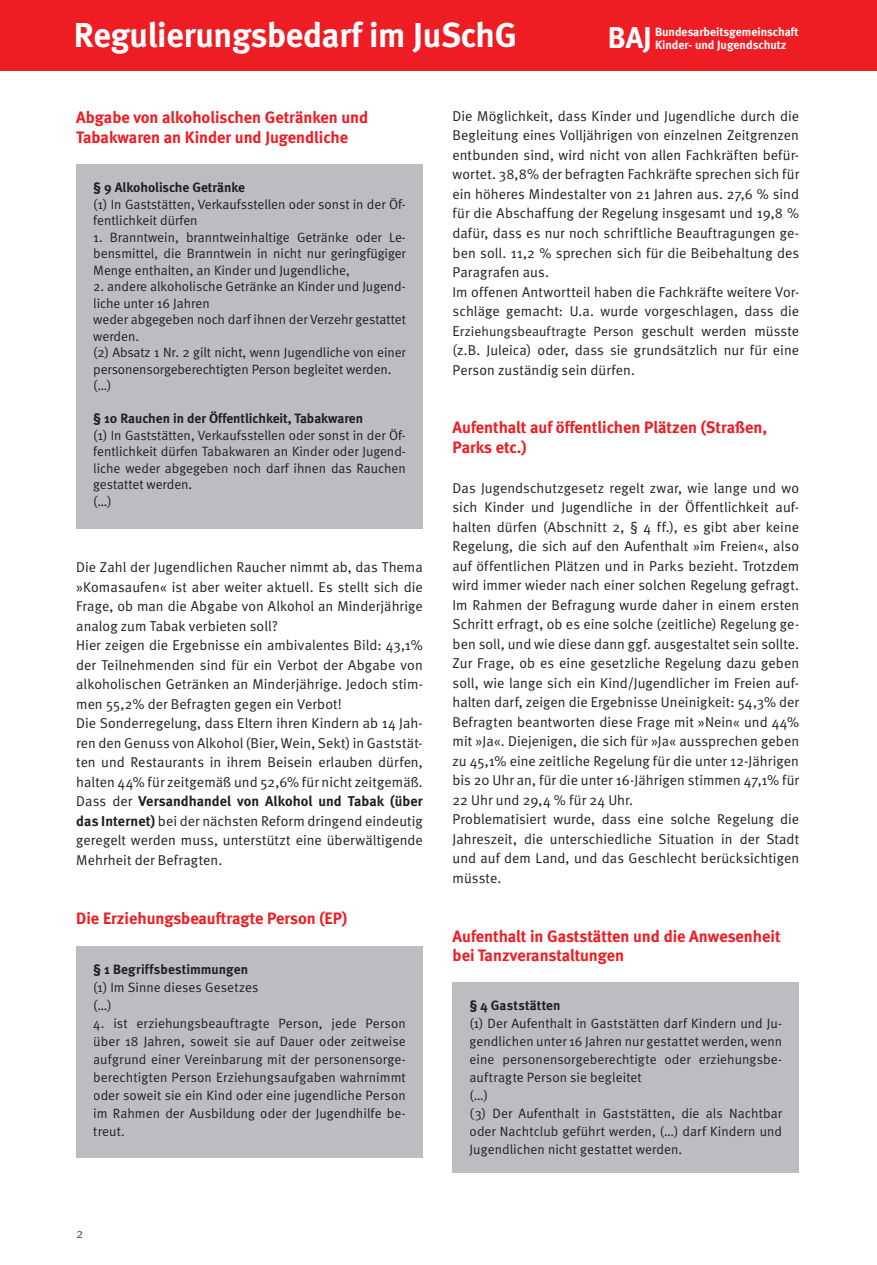
<style>
.page{position:relative;width:877px;height:1265px;background:#fff}
.page>*{position:absolute;margin:0;border:0;box-sizing:border-box;transform-origin:0 0}
.t1{font:700 34.5px "Meta";letter-spacing:-.005em;color:#fff}
.t2{font:700 30px "Meta";color:#fff}
.t3{font:700 16.5px/19.8px "Meta";color:#ee1d23}
.t4{font:14.25px/19.5px "Meta Normal";color:#231f20}
.t5{font:13.5px/18px "Meta Normal";color:#231f20}
.t6{font:13.5px "Meta Normal";color:#57585a}
.t7{font:700 12px/12.8px "Meta";color:#fff}
.s1{font-family:"Meta";font-weight:700}
.s2{font-size:14.25px}
</style>
<div class="page">
<div style="left:0;top:0;width:877px;height:71px;background:#ee1d23"></div>
<div style="left:76px;top:164px;width:347px;height:364px;background:#bcbdc0"></div>
<div style="left:76px;top:945px;width:347px;height:212px;background:#bcbdc0"></div>
<div style="left:453px;top:982px;width:346px;height:190px;background:#bcbdc0"></div>
<p class="t1" style="left:74px;top:21px;width:445px">Regulierungsbedarf im JuSchG</p>
<p class="t2" style="left:608px;top:26px;width:45px">BAJ</p>
<p class="t7" style="left:655px;top:26px;width:145px">Bundesarbeitsgemeinschaft<br>Kinder- und Jugendschutz</p>
<p class="t3" style="left:76px;top:108px;width:294px">Abgabe von alkoholischen Getränken und<br>Tabakwaren an Kinder und Jugendliche</p>
<p class="t5" style="left:93px;top:180px;width:314px;line-height:16.5px"><span class="s1">§ 9 Alkoholische Getränke<br></span>(1) In Gaststätten, Verkaufsstellen oder sonst in der Öf&shy;fentlichkeit dürfen</p>
<p class="t5" style="left:93px;top:230px;width:314px;line-height:16.5px;text-align:justify">1. Branntwein, branntweinhaltige Getränke oder Le&shy;bensmittel, die Branntwein in nicht nur geringfügiger Menge enthalten, an Kinder und Jugendliche,</p>
<p class="t5" style="left:93px;top:279px;width:314px;line-height:16.5px">2. andere alkoholische Getränke an Kinder und Jugend&shy;liche unter 16 Jahren<br>weder abgegeben noch darf ihnen der Verzehr gestattet werden.<br>(2) Absatz 1 Nr. 2 gilt nicht, wenn Jugendliche von einer personensorgeberechtigten Person begleitet werden. (…)</p>
<p class="t5" style="left:93px;top:411px;width:314px;line-height:16.5px"><span class="s1">§ 10 Rauchen in der Öffentlichkeit, Tabakwaren<br></span>(1) In Gaststätten, Verkaufsstellen oder sonst in der Öf&shy;fentlichkeit dürfen Tabakwaren an Kinder oder Jugend&shy;liche weder abgegeben noch darf ihnen das Rauchen gestattet werden.<br>(…)</p>
<p class="t4" style="left:76px;top:558px;width:348px">Die Zahl der Jugendlichen Raucher nimmt ab, das Thema »Komasaufen« ist aber weiter aktuell. Es stellt sich die Frage, ob man die Abgabe von Alkohol an Minderjährige analog zum Tabak verbieten soll?<br>Hier zeigen die Ergebnisse ein ambivalentes Bild: 43,1% der Teilnehmenden sind für ein Verbot der Abgabe von alkoholischen Getränken an Minderjährige. Jedoch stim&shy;men 55,2% der Befragten gegen ein Verbot!<br>Die Sonderregelung, dass Eltern ihren Kindern ab 14 Jah&shy;ren den Genuss von Alkohol (Bier, Wein, Sekt) in Gaststät&shy;ten und Restaurants in ihrem Beisein erlauben dürfen, halten 44% für zeitgemäß und 52,6% für nicht zeitgemäß.<br>Dass der <span class="s1">Versandhandel von Alkohol und Tabak (über das Internet)</span> bei der nächsten Reform dringend eindeutig geregelt werden muss, unterstützt eine überwältigende Mehrheit der Befragten.</p>
<p class="t3" style="left:76px;top:909px;width:272px">Die Erziehungsbeauftragte Person (EP)</p>
<p class="t5" style="left:93px;top:960px;width:167px"><span class="s1">§ 1 Begriffsbestimmungen </span>(1) Im Sinne dieses Gesetzes (…)</p>
<p class="t5" style="left:93px;top:1014px;width:314px;text-align:justify">4. ist erziehungsbeauftragte Person, jede Person über 18 Jahren, soweit sie auf Dauer oder zeitweise aufgrund einer Vereinbarung mit der personensorge&shy;berechtigten Person Erziehungsaufgaben wahrnimmt oder soweit sie ein Kind oder eine jugendliche Person im Rahmen der Ausbildung oder der Jugendhilfe be&shy;treut.</p>
<p class="t4" style="left:453px;top:107px;width:348px">Die Möglichkeit, dass Kinder und Jugendliche durch die Begleitung eines Volljährigen von einzelnen Zeitgrenzen entbunden sind, wird nicht von allen Fachkräften befür&shy;wortet. 38,8% der befragten Fachkräfte sprechen sich für ein höheres Mindestalter von 21 Jahren aus. 27,6 % sind für die Abschaffung der Regelung insgesamt und 19,8 % dafür, dass es nur noch schriftliche Beauftragungen ge&shy;ben soll. 11,2 % sprechen sich für die Beibehaltung des Paragrafen aus.<br>Im offenen Antwortteil haben die Fachkräfte weitere Vor&shy;schläge gemacht: U.a. wurde vorgeschlagen, dass die</p>
<p class="t5" style="left:453px;top:323px;width:348px"><span class="s2">E</span>rziehungsbeauftragte Person <span class="s2">geschult werden müsste</span></p>
<p class="t4" style="left:453px;top:341px;width:348px">(z.B. Juleica) oder, dass sie grundsätzlich nur für eine<br>Person zuständig sein dürfen.</p>
<p class="t3" style="left:453px;top:419px;width:316px">Aufenthalt auf öffentlichen Plätzen (Straßen,<br>Parks etc.)</p>
<p class="t4" style="left:453px;top:479px;width:348px">Das Jugendschutzgesetz regelt zwar, wie lange und wo sich Kinder und Jugendliche in der Öffentlichkeit auf&shy;halten dürfen (Abschnitt 2, § 4 ff.), es gibt aber keine Regelung, die sich auf den Aufenthalt »im Freien«, also auf öffentlichen Plätzen und in Parks bezieht. Trotzdem wird immer wieder nach einer solchen Regelung gefragt.<br>Im Rahmen der Befragung wurde daher in einem ersten Schritt erfragt, ob es eine solche (zeitliche) Regelung ge&shy;ben soll, und wie diese dann ggf. ausgestaltet sein sollte.<br>Zur Frage, ob es eine gesetzliche Regelung dazu geben soll, wie lange sich ein Kind/Jugendlicher im Freien auf&shy;halten darf, zeigen die Ergebnisse Uneinigkeit: 54,3% der Befragten beantworten diese Frage mit »Nein« und 44% mit »Ja«. Diejenigen, die sich für »Ja« aussprechen geben zu 45,1% eine zeitliche Regelung für die unter 12-Jährigen bis 20 Uhr an, für die unter 16-Jährigen stimmen 47,1% für 22 Uhr und 29,4 % für 24 Uhr.<br>Problematisiert wurde, dass eine solche Regelung die Jahreszeit, die unterschiedliche Situation in der Stadt und auf dem Land, und das Geschlecht berücksichtigen müsste.</p>
<p class="t3" style="left:453px;top:927px;width:330px">Aufenthalt in Gaststätten und die Anwesenheit bei Tanzveranstaltungen</p>
<p class="t5" style="left:470px;top:997px;width:314px"><span class="s1">§ 4 Gaststätten<br></span>(1) Der Aufenthalt in Gaststätten darf Kindern und Ju&shy;gendlichen unter 16 Jahren nur gestattet werden, wenn eine personensorgeberechtigte oder erziehungsbe&shy;auftragte Person sie begleitet<br>(…)<br>(3) Der Aufenthalt in Gaststätten, die als Nachtbar oder Nachtclub geführt werden, (…) darf Kindern und Jugendlichen nicht gestattet werden.</p>
<p class="t6" style="left:76px;top:1228px;width:9px">2</p>
</div>
